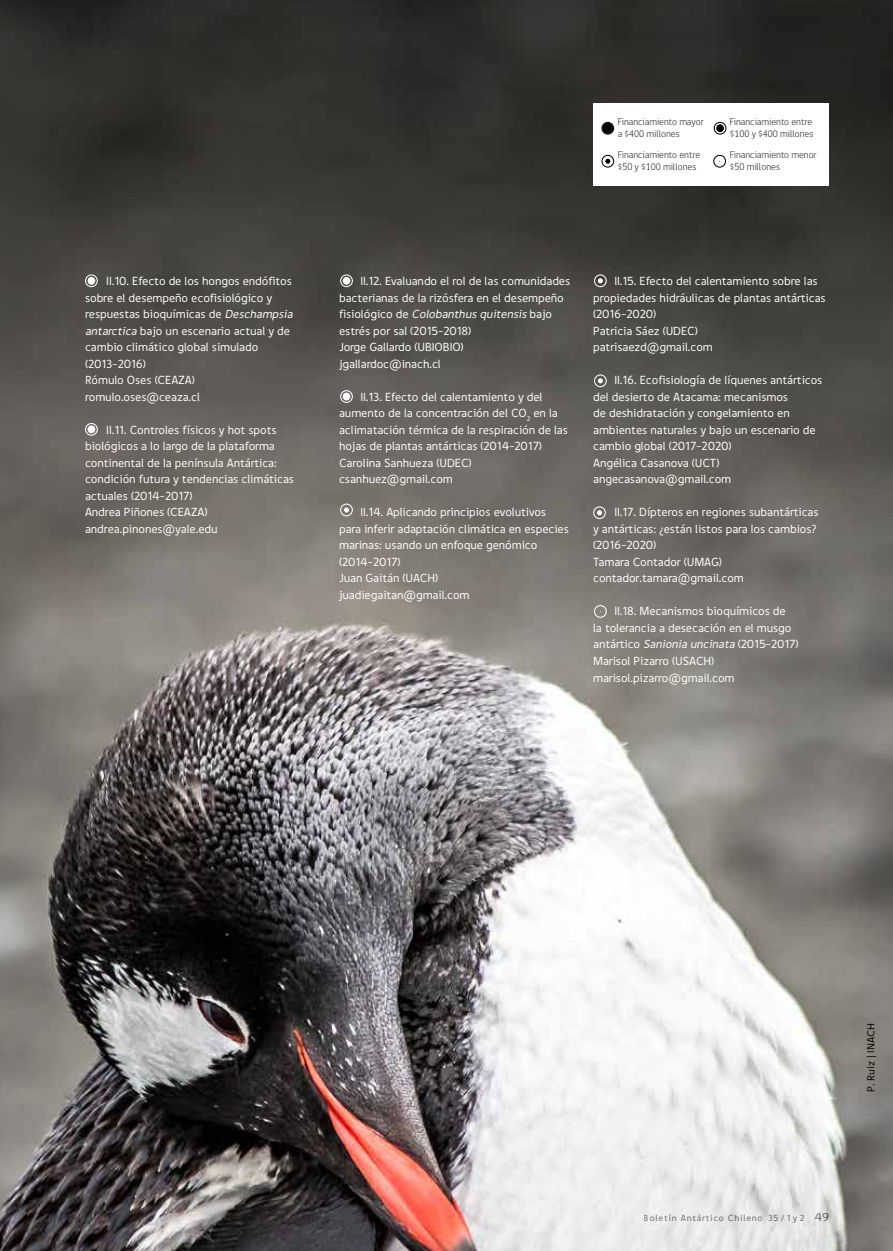
<style>
.page{position:relative;width:893px;height:1251px;background:#fff}
.page>*{position:absolute;margin:0;border:0;box-sizing:border-box;transform-origin:0 0}
.t1{font:12px/16.5px "Digna";letter-spacing:-.01em;color:#fff}
.t2{font:10.5px "Digna";color:#000}
.t3{font:300 9.75px/12px "gob CL";color:#000}
.t4{font:9px "Digna";letter-spacing:.08em;color:#7c7c7c}
.s1{font-style:italic}
.s2{font-size:12px}
</style>
<div class="page">
<img style="left:0;top:0;width:893px;height:1250px">
<div style="left:593px;top:104px;width:235px;height:82px;background:#fff"></div>
<svg style="left:601px;top:155px;width:13px;height:12px"></svg>
<svg style="left:601px;top:122px;width:13px;height:13px"></svg>
<div style="left:602px;top:123px;width:11px;height:11px;background:#000;border-radius:50%"></div>
<svg style="left:714px;top:122px;width:12px;height:13px"></svg>
<div style="left:716px;top:124px;width:8px;height:8px;background:#000;border-radius:50%"></div>
<svg style="left:713px;top:155px;width:13px;height:12px"></svg>
<svg style="left:594px;top:605px;width:13px;height:12px"></svg>
<svg style="left:85px;top:423px;width:13px;height:12px"></svg>
<div style="left:88px;top:425px;width:7px;height:8px;background:#fff;border-radius:50%"></div>
<svg style="left:85px;top:274px;width:13px;height:13px"></svg>
<div style="left:88px;top:277px;width:7px;height:8px;background:#fff;border-radius:50%"></div>
<svg style="left:340px;top:274px;width:13px;height:13px"></svg>
<div style="left:343px;top:277px;width:7px;height:8px;background:#fff;border-radius:50%"></div>
<svg style="left:340px;top:390px;width:13px;height:13px"></svg>
<div style="left:343px;top:392px;width:7px;height:8px;background:#fff;border-radius:50%"></div>
<svg style="left:340px;top:503px;width:13px;height:13px"></svg>
<svg style="left:594px;top:374px;width:13px;height:13px"></svg>
<svg style="left:594px;top:274px;width:13px;height:13px"></svg>
<svg style="left:593px;top:506px;width:13px;height:13px"></svg>
<p class="t1" style="left:85px;top:273px;width:212px;text-indent:21px">II.10. Efecto de los hongos endófitos sobre el desempeño ecofisiológico y respuestas bioquímicas de <span class="s1">Deschampsia antarctica</span> bajo un escenario actual y de cambio climático global simulado (2013-2016)<br>Rómulo Oses (CEAZA) romulo.oses@ceaza.cl</p>
<p class="t1" style="left:85px;top:421px;width:211px;text-indent:21px">II.11. Controles físicos y hot spots biológicos a lo largo de la plataforma continental de la península Antártica: condición futura y tendencias climáticas actuales (2014-2017)<br>Andrea Piñones (CEAZA) andrea.pinones@yale.edu</p>
<p class="t3" style="left:618px;top:116px;width:88px">Financiamiento mayor a $400 millones</p>
<p class="t3" style="left:730px;top:116px;width:85px">Financiamiento entre $100 y $400 millones</p>
<p class="t3" style="left:730px;top:149px;width:88px">Financiamiento menor $50 millones</p>
<p class="t3" style="left:618px;top:149px;width:84px">Financiamiento entre $50 y $100 millones</p>
<p class="t1" style="left:339px;top:273px;width:233px;text-indent:21px">II.12. Evaluando el rol de las comunidades bacterianas de la rizósfera en el desempeño fi s i o l ó g i c o d e <span class="s1">Colobanthus quitensis</span> b a j o estrés por sal (2015-2018)<br>Jorge Gallardo (UBIOBIO)<br>jgallardoc@inach.cl</p>
<p class="t1" style="left:339px;top:388px;width:230px;text-indent:21px">II.13. Efecto del calentamiento y del aumento de la concentración del CO<sub>2</sub> en la aclimatación térmica de la respiración de las hojas de plantas antárticas (2014-2017)<br>Carolina Sanhueza (UDEC) csanhuez@gmail.com</p>
<p class="t1" style="left:339px;top:504px;width:231px;text-indent:21px">II.14. Aplicando principios evolutivos para inferir adaptación climática en especies marinas: usando un enfoque genómico (2014-2017)<br>Juan Gaitán (UACH) juadiegaitan@gmail.com</p>
<p class="t1" style="left:593px;top:273px;width:234px;text-indent:21px">II.15. Efecto del calentamiento sobre las propiedades hidráulicas de plantas antárticas (2016-2020)<br>Patricia Sáez (UDEC)<br>patrisaezd@gmail.com</p>
<p class="t1" style="left:593px;top:372px;width:231px;text-indent:21px">II.16. Ecofisiología de líquenes antárticos del desierto de Atacama: mecanismos<br>de deshidratación y congelamiento en ambientes naturales y bajo un escenario de cambio global (2017-2020)<br>Angélica Casanova (UCT) angecasanova@gmail.com</p>
<p class="t1" style="left:593px;top:504px;width:227px;text-indent:21px">II.17. Dípteros en regiones subantárticas y antárticas: ¿están listos para los cambios? (2016-2020)<br>Tamara Contador (UMAG) contador.tamara@gmail.com</p>
<p class="t1" style="left:593px;top:603px;width:207px;text-indent:21px">II.18. Mecanismos bioquímicos de<br>la tolerancia a desecación en el musgo antártico <span class="s1">Sanionia uncinata</span> (2015-2017)<br>Marisol Pizarro (USACH) marisol.pizarro@gmail.com</p>
<p class="t2" style="left:864px;top:1092px;width:71px;rotate:-90deg">P. Ruiz | INACH</p>
<p class="t4" style="left:644px;top:1212px;width:187px">Boletín Antártico Chileno 35 / 1 y 2 <span class="s2">49</span></p>
</div>
